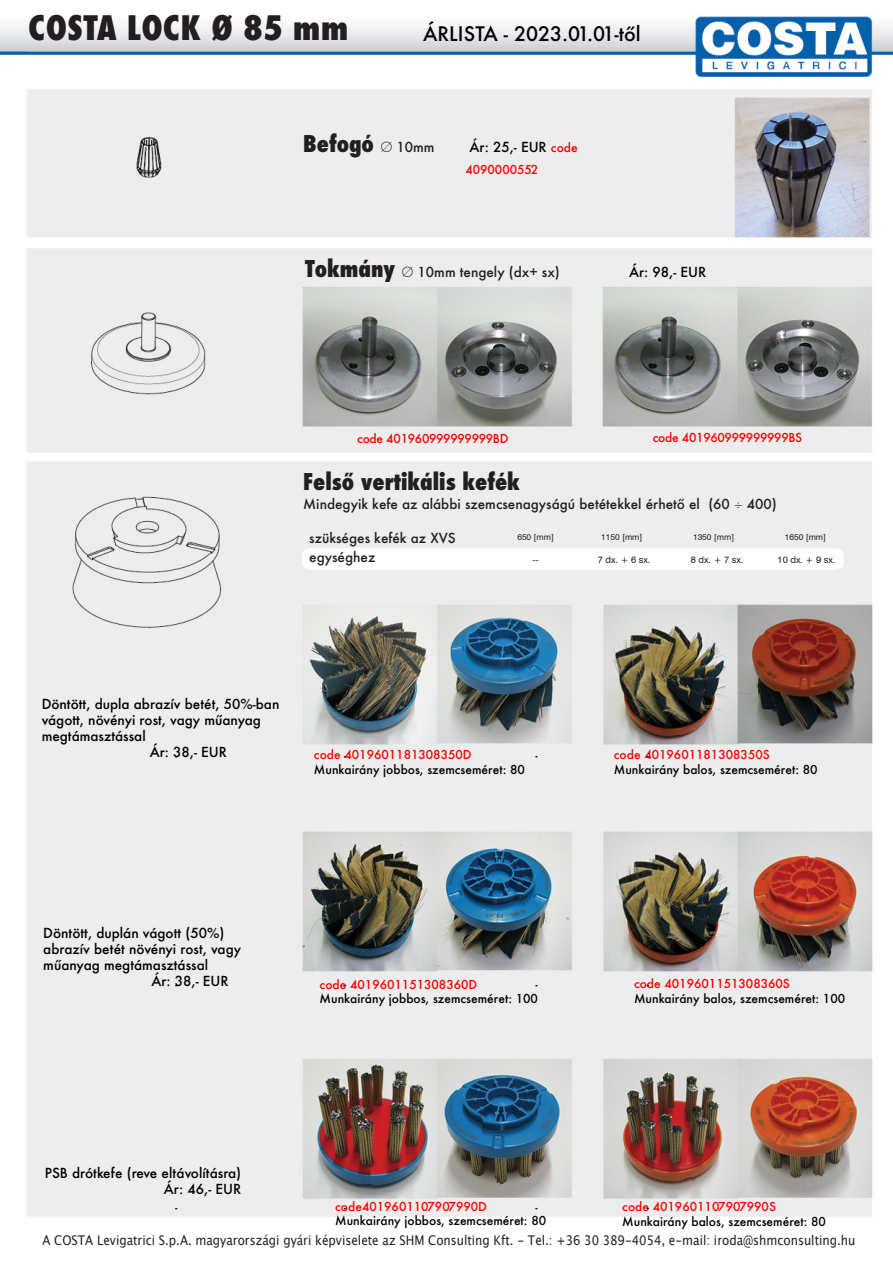
<style>
.page{position:relative;width:893px;height:1263px;background:#fff}
.page>*{position:absolute;margin:0;border:0;box-sizing:border-box;transform-origin:0 0}
.t1{font:800 condensed 33px "Futura";color:#231f20}
.Normale{font:800 condensed 22.5px "Futura";color:#231f20}
.t2{font:500 19.5px "Futura";color:#000}
.t3{font:500 13.5px/16.2px "Futura";color:#000;text-align:right}
.t4{font:500 13.5px/19.2px "Futura";color:#231f20}
.t5{font:13.35px "Lucida Grande";color:#231f20;scale:.88 1}
.Normale-2{font:500 12px/14.4px "Futura";color:#000}
.Normale-3{font:500 12px "Futura";letter-spacing:-.025em;color:#f00}
.Normale-4{font:500 12px "Futura";color:#f00}
.t6{font:9.3px "Swiss 721 BT";color:#231f20}
.t7{font:8.4px "Swiss 721 BT";color:#231f20}
.s1{font-weight:300;font-stretch:normal;font-size:13.5px}
.s2{font-weight:500;font-stretch:normal;font-size:13.5px}
.s3{font-size:12px;color:#f00}
.s4{font-weight:800;font-stretch:condensed;font-size:22.5px}
.s5{font-weight:300}
.s6{color:#f00}
</style>
<div class="page">
<img style="left:0;top:16px;width:892px;height:1201px">
<p class="t1" style="left:28px;top:7px;width:322px">COSTA LOCK Ø 85 mm</p>
<h3 class="t2" style="left:423px;top:21px;width:219px">ÁRLISTA - 2023.01.01-től</h3>
<p class="Normale" style="left:303px;top:129px;width:133px">Befogó <span class="s1">Ø</span> <span class="s2">10mm</span></p>
<p class="t3" style="left:469px;top:138px;width:110px">Ár: 25,- EUR <span class="s3">code</span></p>
<p class="Normale-4" style="left:465px;top:161px;width:75px">4090000552</p>
<p class="t4" style="left:305px;top:262px;width:256px"><span class="s4">Tokmány</span> <span class="s5">Ø</span> 10mm tengely (dx+ sx)</p>
<p class="t3" style="left:629px;top:263px;width:79px">Ár: 98,- EUR</p>
<p class="Normale-3" style="left:357px;top:430px;width:153px">code 401960999999999BD</p>
<p class="Normale-3" style="left:653px;top:429px;width:151px">code 401960999999999BS</p>
<p class="Normale" style="left:303px;top:466px;width:218px">Felső vertikális kefék</p>
<p class="t4" style="left:303px;top:494px;width:475px">Mindegyik kefe az alábbi szemcsenagyságú betétekkel érhető el (60 <span class="s5">÷</span> 400)</p>
<p class="t4" style="left:309px;top:528px;width:148px">szükséges kefék az XVS egységhez</p>
<p class="t7" style="left:517px;top:532px;width:38px">650 [mm]</p>
<p class="t7" style="left:601px;top:532px;width:43px">1150 [mm]</p>
<p class="t7" style="left:693px;top:532px;width:43px">1350 [mm]</p>
<p class="t7" style="left:785px;top:532px;width:43px">1650 [mm]</p>
<p class="t6" style="left:533px;top:554px;width:7px">--</p>
<p class="t6" style="left:598px;top:554px;width:54px">7 dx. + 6 sx.</p>
<p class="t6" style="left:691px;top:554px;width:54px">8 dx. + 7 sx.</p>
<p class="t6" style="left:778px;top:554px;width:59px">10 dx. + 9 sx.</p>
<p class="t3" style="left:42px;top:695px;width:239px">Döntött, dupla abrazív betét, 50%-ban</p>
<p class="t3" style="left:42px;top:711px;width:221px">vágott, növényi rost, vagy műanyag</p>
<p class="t3" style="left:42px;top:728px;width:106px">megtámasztással</p>
<p class="t3" style="left:150px;top:744px;width:79px">Ár: 38,- EUR</p>
<p class="Normale-2" style="left:314px;top:748px;width:212px"><span class="s6">code 4019601181308350D<br></span>Munkairány jobbos, szemcseméret: 80</p>
<p class="Normale-2" style="left:614px;top:748px;width:205px"><span class="s6">code 4019601181308350S<br></span>Munkairány balos, szemcseméret: 80</p>
<p class="t3" style="left:43px;top:924px;width:182px">Döntött, duplán vágott (50%)</p>
<p class="t3" style="left:43px;top:940px;width:199px">abrazív betét növényi rost, vagy</p>
<p class="t3" style="left:43px;top:957px;width:166px">műanyag megtámasztással</p>
<p class="t3" style="left:151px;top:973px;width:79px">Ár: 38,- EUR</p>
<p class="Normale-2" style="left:320px;top:977px;width:220px"><span class="s6">code 4019601151308360D<br></span>Munkairány jobbos, szemcseméret: 100</p>
<p class="Normale-2" style="left:634px;top:976px;width:213px"><span class="s6">code 4019601151308360S<br></span>Munkairány balos, szemcseméret: 100</p>
<p class="t3" style="left:45px;top:1164px;width:198px">PSB drótkefe (reve eltávolításra)<br>Ár: 46,- EUR</p>
<p class="Normale-2" style="left:335px;top:1199px;width:212px"><span class="s6">code4019601107907990D<br></span>Munkairány jobbos, szemcseméret: 80</p>
<p class="Normale-2" style="left:622px;top:1199px;width:205px"><span class="s6">code 4019601107907990S<br></span>Munkairány balos, szemcseméret: 80</p>
<p class="t5" style="left:43px;top:1233px;width:925px">A COSTA Levigatrici S.p.A. magyarországi gyári képviselete az SHM Consulting Kft. - Tel.: +36 30 389-4054, e-mail: iroda@shmconsulting.hu</p>
</div>
